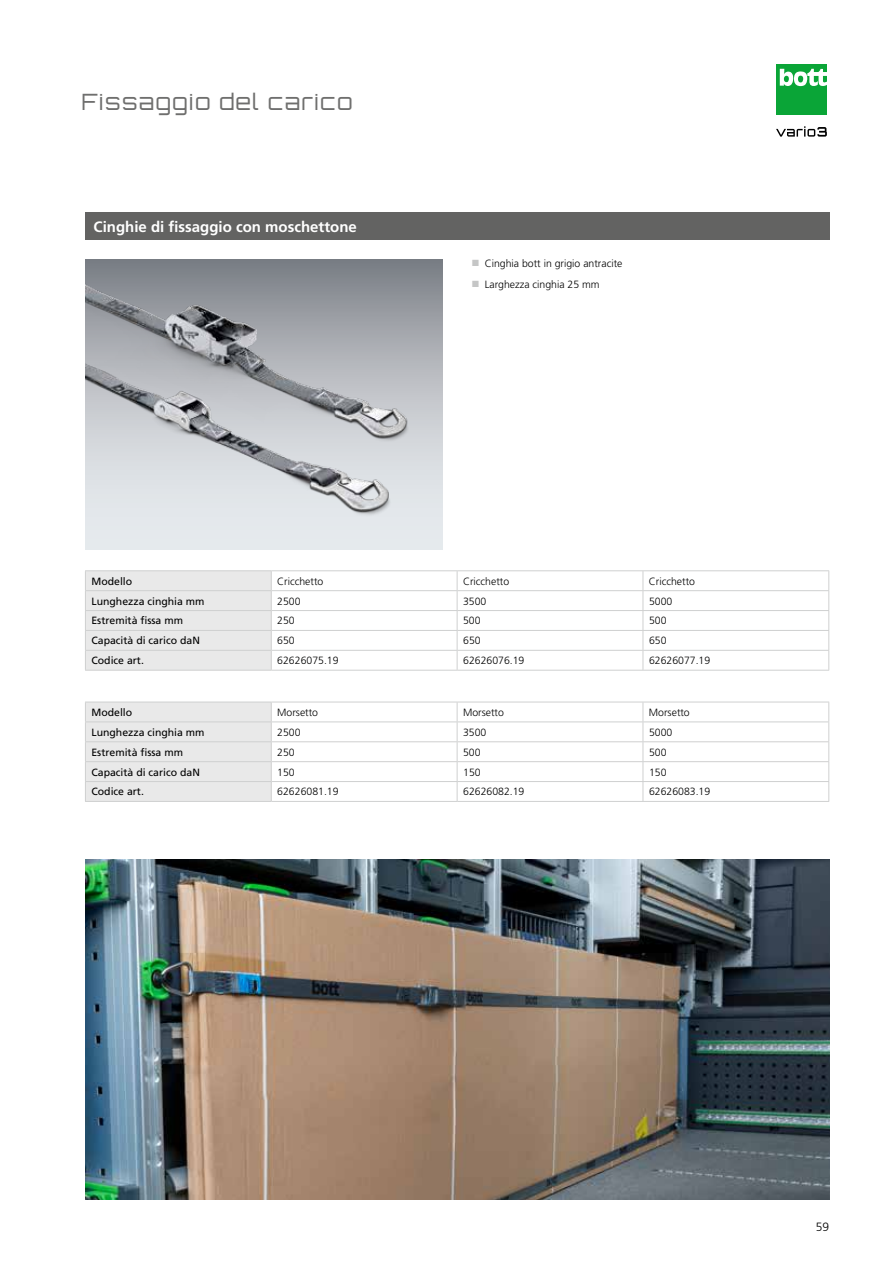
<style>
.page{position:relative;width:893px;height:1263px;background:#fff}
.page>*{position:absolute;margin:0;border:0;box-sizing:border-box;transform-origin:0 0}
.t1{font:300 22.5px "Orbitron CE";letter-spacing:.06em;color:#6f6f6e}
.t2{font:700 15px "Frutiger LT Pro";color:#fff}
.t3{font:300 12px "Frutiger LT Pro";color:#000}
.t4{font:300 10.5px "Frutiger LT Pro";color:#000}
.t5{font:10.5px "Frutiger LT Pro";color:#000}
.s1{color:#c5c6c6}
</style>
<div class="page">
<img style="left:85px;top:259px;width:357px;height:290px">
<div style="left:85px;top:213px;width:744px;height:27px;background:#636362"></div>
<hr style="left:85px;top:670px;width:186px;height:1px;background:#cfd0d0">
<hr style="left:271px;top:670px;width:186px;height:1px;background:#cfd0d0">
<hr style="left:457px;top:670px;width:186px;height:1px;background:#cfd0d0">
<hr style="left:643px;top:670px;width:186px;height:1px;background:#cfd0d0">
<hr style="left:85px;top:570px;width:186px;height:1px;background:#cfd0d0">
<hr style="left:271px;top:570px;width:186px;height:1px;background:#cfd0d0">
<hr style="left:457px;top:570px;width:186px;height:1px;background:#cfd0d0">
<hr style="left:643px;top:570px;width:186px;height:1px;background:#cfd0d0">
<hr style="left:271px;top:590px;width:186px;height:1px;background:#cfd0d0">
<hr style="left:457px;top:590px;width:186px;height:1px;background:#cfd0d0">
<hr style="left:643px;top:590px;width:186px;height:1px;background:#cfd0d0">
<hr style="left:271px;top:610px;width:186px;height:1px;background:#cfd0d0">
<hr style="left:457px;top:610px;width:186px;height:1px;background:#cfd0d0">
<hr style="left:643px;top:610px;width:186px;height:1px;background:#cfd0d0">
<hr style="left:271px;top:630px;width:186px;height:1px;background:#cfd0d0">
<div style="left:85px;top:571px;width:187px;height:99px;background:#e9e9e9"></div>
<hr style="left:271px;top:650px;width:186px;height:1px;background:#cfd0d0">
<hr style="left:457px;top:630px;width:186px;height:1px;background:#cfd0d0">
<svg style="left:457px;top:571px;width:1px;height:99px"></svg>
<hr style="left:457px;top:650px;width:186px;height:1px;background:#cfd0d0">
<hr style="left:643px;top:630px;width:186px;height:1px;background:#cfd0d0">
<svg style="left:643px;top:571px;width:1px;height:99px"></svg>
<svg style="left:828px;top:571px;width:1px;height:99px"></svg>
<hr style="left:643px;top:650px;width:186px;height:1px;background:#cfd0d0">
<hr style="left:85px;top:801px;width:186px;height:1px;background:#cfd0d0">
<hr style="left:271px;top:801px;width:186px;height:1px;background:#cfd0d0">
<hr style="left:457px;top:801px;width:186px;height:1px;background:#cfd0d0">
<hr style="left:643px;top:801px;width:186px;height:1px;background:#cfd0d0">
<hr style="left:271px;top:702px;width:186px;height:1px;background:#cfd0d0">
<hr style="left:457px;top:702px;width:186px;height:1px;background:#cfd0d0">
<hr style="left:643px;top:702px;width:186px;height:1px;background:#cfd0d0">
<hr style="left:271px;top:721px;width:186px;height:1px;background:#cfd0d0">
<hr style="left:457px;top:721px;width:186px;height:1px;background:#cfd0d0">
<hr style="left:643px;top:721px;width:186px;height:1px;background:#cfd0d0">
<hr style="left:271px;top:741px;width:186px;height:1px;background:#cfd0d0">
<hr style="left:457px;top:741px;width:186px;height:1px;background:#cfd0d0">
<hr style="left:643px;top:741px;width:186px;height:1px;background:#cfd0d0">
<hr style="left:271px;top:761px;width:186px;height:1px;background:#cfd0d0">
<svg style="left:85px;top:702px;width:187px;height:99px;background:#e7e7e7"></svg>
<hr style="left:271px;top:781px;width:186px;height:1px;background:#cfd0d0">
<hr style="left:457px;top:761px;width:186px;height:1px;background:#cfd0d0">
<svg style="left:457px;top:702px;width:1px;height:99px"></svg>
<hr style="left:457px;top:781px;width:186px;height:1px;background:#cfd0d0">
<hr style="left:643px;top:761px;width:186px;height:1px;background:#cfd0d0">
<svg style="left:643px;top:702px;width:1px;height:99px"></svg>
<svg style="left:828px;top:702px;width:1px;height:99px"></svg>
<hr style="left:643px;top:781px;width:186px;height:1px;background:#cfd0d0">
<img style="left:85px;top:859px;width:744px;height:340px">
<div style="left:776px;top:64px;width:51px;height:51px;background:#0aa537"></div>
<svg style="left:780px;top:69px;width:47px;height:17px"></svg>
<svg style="left:776px;top:126px;width:51px;height:11px"></svg>
<h1 class="t1" style="left:82px;top:88px;width:272px">Fissaggio del carico</h1>
<h2 class="t2" style="left:94px;top:218px;width:265px">Cinghie di fissaggio con moschettone</h2>
<p class="t4" style="left:472px;top:258px;width:152px"><span class="s1">■</span> Cinghia bott in grigio antracite</p>
<p class="t4" style="left:472px;top:278px;width:129px"><span class="s1">■</span> Larghezza cinghia 25 mm</p>
<p class="t5" style="left:91px;top:575px;width:42px">Modello</p>
<p class="t4" style="left:277px;top:575px;width:48px">Cricchetto</p>
<p class="t4" style="left:463px;top:575px;width:48px">Cricchetto</p>
<p class="t4" style="left:649px;top:575px;width:48px">Cricchetto</p>
<p class="t5" style="left:91px;top:595px;width:115px">Lunghezza cinghia mm</p>
<p class="t4" style="left:277px;top:595px;width:25px">2500</p>
<p class="t4" style="left:463px;top:595px;width:25px">3500</p>
<p class="t4" style="left:649px;top:595px;width:25px">5000</p>
<p class="t5" style="left:91px;top:615px;width:93px">Estremità fissa mm</p>
<p class="t4" style="left:277px;top:615px;width:19px">250</p>
<p class="t4" style="left:463px;top:615px;width:19px">500</p>
<p class="t4" style="left:649px;top:615px;width:19px">500</p>
<p class="t5" style="left:91px;top:634px;width:110px">Capacità di carico daN</p>
<p class="t4" style="left:277px;top:635px;width:19px">650</p>
<p class="t4" style="left:463px;top:635px;width:19px">650</p>
<p class="t4" style="left:649px;top:635px;width:19px">650</p>
<p class="t5" style="left:91px;top:654px;width:54px">Codice art.</p>
<p class="t4" style="left:277px;top:654px;width:63px">62626075.19</p>
<p class="t4" style="left:463px;top:654px;width:63px">62626076.19</p>
<p class="t4" style="left:649px;top:654px;width:63px">62626077.19</p>
<p class="t5" style="left:91px;top:706px;width:42px">Modello</p>
<p class="t4" style="left:277px;top:706px;width:42px">Morsetto</p>
<p class="t4" style="left:463px;top:706px;width:42px">Morsetto</p>
<p class="t4" style="left:649px;top:706px;width:42px">Morsetto</p>
<p class="t5" style="left:91px;top:726px;width:115px">Lunghezza cinghia mm</p>
<p class="t4" style="left:277px;top:726px;width:25px">2500</p>
<p class="t4" style="left:463px;top:726px;width:25px">3500</p>
<p class="t4" style="left:649px;top:726px;width:25px">5000</p>
<p class="t5" style="left:91px;top:746px;width:93px">Estremità fissa mm</p>
<p class="t4" style="left:277px;top:746px;width:19px">250</p>
<p class="t4" style="left:463px;top:746px;width:19px">500</p>
<p class="t4" style="left:649px;top:746px;width:19px">500</p>
<p class="t5" style="left:91px;top:766px;width:110px">Capacità di carico daN</p>
<p class="t4" style="left:277px;top:766px;width:19px">150</p>
<p class="t4" style="left:463px;top:766px;width:19px">150</p>
<p class="t4" style="left:649px;top:766px;width:19px">150</p>
<p class="t5" style="left:91px;top:786px;width:54px">Codice art.</p>
<p class="t4" style="left:277px;top:786px;width:63px">62626081.19</p>
<p class="t4" style="left:463px;top:786px;width:63px">62626082.19</p>
<p class="t4" style="left:649px;top:786px;width:63px">62626083.19</p>
<p class="t3" style="left:816px;top:1220px;width:15px">59</p>
</div>
